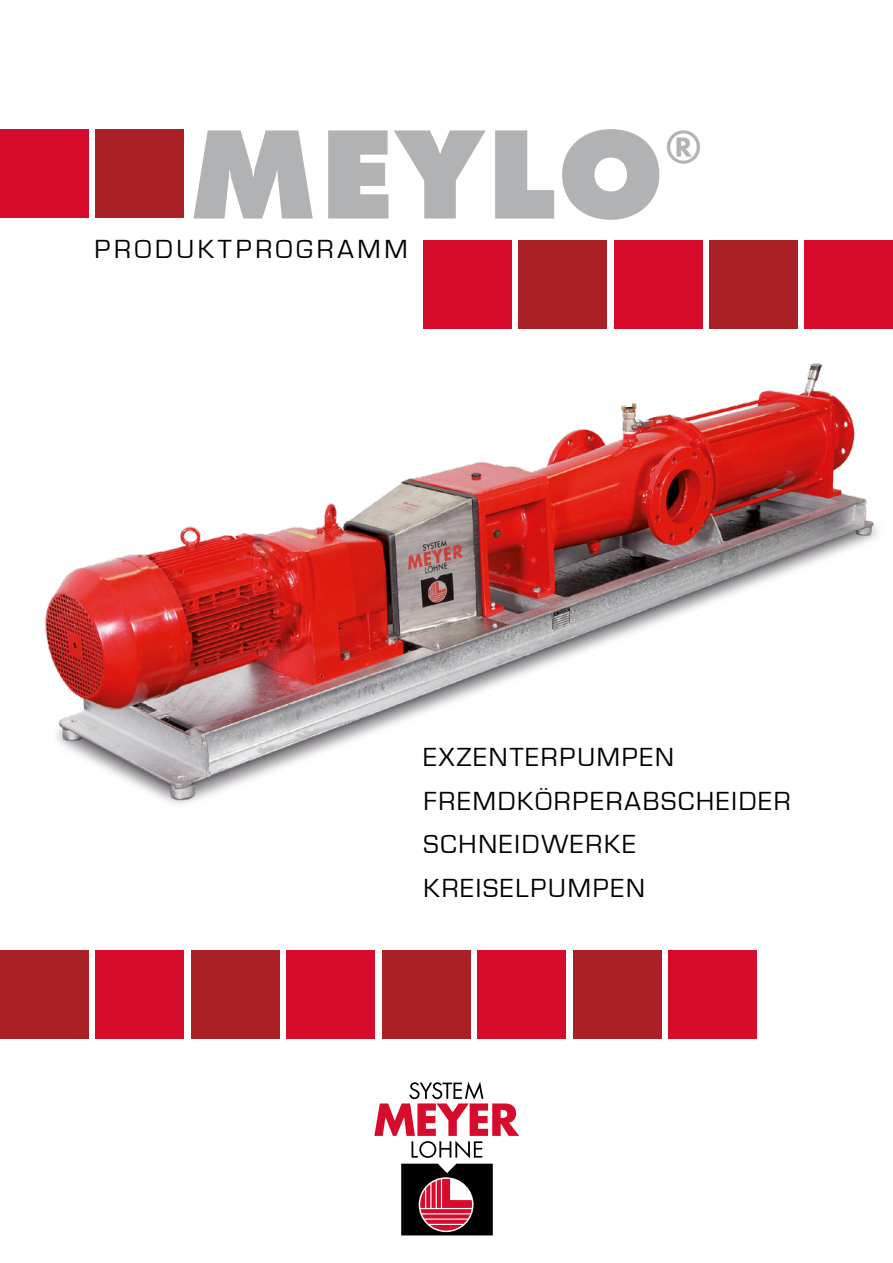
<style>
.page{position:relative;width:893px;height:1263px;background:#fff}
.page>*{position:absolute;margin:0;border:0;box-sizing:border-box;transform-origin:0 0}
.t1{font:800 132px "Futura T";letter-spacing:.01em;color:#b1b2b3}
.t2{font:600 47.85px "Futura T";color:#b1b2b3}
.t3{font:27px "Eurostile";letter-spacing:.07em;color:#000}
.t4{font:27px "Eurostile";letter-spacing:.14em;color:#000}
</style>
<div class="page">
<svg style="left:374px;top:1082px;width:145px;height:76px"></svg>
<svg style="left:401px;top:1164px;width:92px;height:71px"></svg>
<div style="left:805px;top:240px;width:88px;height:88px;background:#d70b2c"></div>
<div style="left:423px;top:240px;width:89px;height:88px;background:#d70b2c"></div>
<div style="left:709px;top:240px;width:89px;height:88px;background:#ab2026"></div>
<div style="left:614px;top:240px;width:88px;height:88px;background:#d70b2c"></div>
<div style="left:95px;top:950px;width:89px;height:88px;background:#d70b2c"></div>
<div style="left:477px;top:950px;width:89px;height:88px;background:#d70b2c"></div>
<div style="left:286px;top:950px;width:89px;height:88px;background:#d70b2c"></div>
<div style="left:668px;top:950px;width:89px;height:88px;background:#d70b2c"></div>
<div style="left:0;top:130px;width:88px;height:88px;background:#d70b2c"></div>
<div style="left:95px;top:130px;width:89px;height:88px;background:#ab2026"></div>
<div style="left:519px;top:240px;width:88px;height:88px;background:#ab2026"></div>
<div style="left:0;top:950px;width:88px;height:88px;background:#ab2026"></div>
<div style="left:382px;top:950px;width:88px;height:88px;background:#ab2026"></div>
<div style="left:191px;top:950px;width:88px;height:88px;background:#ab2026"></div>
<div style="left:573px;top:950px;width:88px;height:88px;background:#ab2026"></div>
<img style="left:45px;top:363px;width:833px;height:441px">
<p class="t1" style="left:188px;top:95px;width:477px">MEYLO</p>
<p class="t2" style="left:665px;top:119px;width:38px">®</p>
<p class="t4" style="left:94px;top:235px;width:315px">PRODUKTPROGRAMM</p>
<p class="t3" style="left:423px;top:743px;width:252px">EXZENTERPUMPEN</p>
<p class="t3" style="left:423px;top:786px;width:369px">FREMDKÖRPERABSCHEIDER</p>
<p class="t3" style="left:423px;top:830px;width:214px">SCHNEIDWERKE</p>
<p class="t3" style="left:423px;top:873px;width:223px">KREISELPUMPEN</p>
</div>
